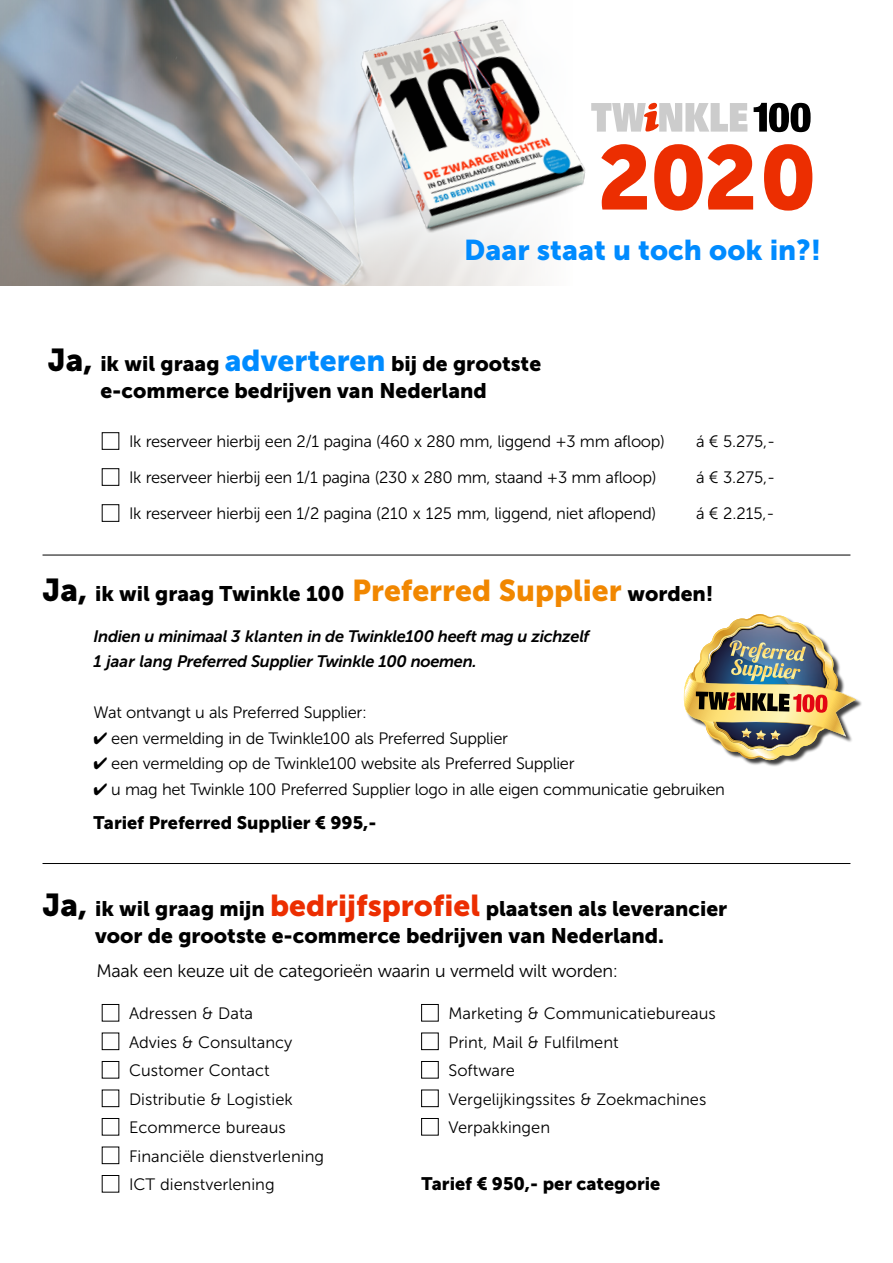
<style>
.page{position:relative;width:893px;height:1263px;background:#fff}
.page>*{position:absolute;margin:0;border:0;box-sizing:border-box;transform-origin:0 0}
.t1{font:89.85px "Museo Sans 900";color:#ec2e01}
.t2{font:28.5px "Museo Sans 900";color:#008bff}
.t3{font:21px "Museo Sans 900";color:#000}
.t4{font:18px "Museo Sans 900";color:#000}
.t5{font:18px "Museo Sans 300";letter-spacing:-.02em;color:#000}
.t6{font:16.5px "Museo Sans 300";letter-spacing:-.02em;color:#000}
.t7{font:16.5px "Museo Sans 300";color:#000}
.t8{font:italic 16.5px "Museo Sans 700";letter-spacing:-.02em;color:#000}
.s1{font-size:31.5px}
.s2{font-size:30px;color:#008bff}
.s3{font-size:30px;color:#f18700}
.s4{font-size:30px;color:#ec2e01}
</style>
<div class="page">
<img style="left:0;top:0;width:536px;height:286px">
<div style="left:102px;top:432px;width:17px;height:17px;border:1px solid #000"></div>
<div style="left:102px;top:468px;width:17px;height:17px;border:1px solid #000"></div>
<div style="left:102px;top:504px;width:17px;height:17px;border:1px solid #000"></div>
<div style="left:102px;top:1004px;width:17px;height:17px;border:1px solid #000"></div>
<div style="left:102px;top:1033px;width:17px;height:17px;border:1px solid #000"></div>
<div style="left:102px;top:1061px;width:17px;height:17px;border:1px solid #000"></div>
<div style="left:102px;top:1090px;width:17px;height:17px;border:1px solid #000"></div>
<div style="left:102px;top:1118px;width:17px;height:17px;border:1px solid #000"></div>
<div style="left:102px;top:1147px;width:17px;height:17px;border:1px solid #000"></div>
<div style="left:102px;top:1175px;width:17px;height:17px;border:1px solid #000"></div>
<div style="left:421px;top:1004px;width:17px;height:17px;border:1px solid #000"></div>
<div style="left:421px;top:1033px;width:17px;height:17px;border:1px solid #000"></div>
<div style="left:421px;top:1061px;width:17px;height:17px;border:1px solid #000"></div>
<div style="left:421px;top:1090px;width:17px;height:17px;border:1px solid #000"></div>
<div style="left:421px;top:1118px;width:17px;height:17px;border:1px solid #000"></div>
<div style="left:685px;top:615px;width:178px;height:152px;background:#000;opacity:.75"></div>
<img style="left:684px;top:614px;width:172px;height:146px">
<hr style="left:43px;top:555px;width:807px;height:1px;background:#000">
<hr style="left:43px;top:863px;width:807px;height:1px;background:#000">
<svg style="left:754px;top:103px;width:57px;height:29px"></svg>
<svg style="left:625px;top:103px;width:122px;height:29px"></svg>
<img style="left:338px;top:12px;width:287px;height:235px">
<p class="t1" style="left:597px;top:127px;width:221px">2020</p>
<p class="t2" style="left:464px;top:234px;width:358px">Daar staat u toch ook in?!</p>
<p class="t3" style="left:48px;top:352px;width:495px"><span class="s1">Ja,</span> ik wil graag <span class="s2">adverteren</span> bij de grootste</p>
<p class="t3" style="left:100px;top:379px;width:388px">e-commerce bedrijven van Nederland</p>
<p class="t6" style="left:129px;top:433px;width:537px">Ik reserveer hierbij een 2/1 pagina (460 x 280 mm, liggend +3 mm afloop)</p>
<p class="t6" style="left:696px;top:433px;width:81px">á € 5.275,-</p>
<p class="t6" style="left:129px;top:469px;width:529px">Ik reserveer hierbij een 1/1 pagina (230 x 280 mm, staand +3 mm afloop)</p>
<p class="t6" style="left:696px;top:469px;width:81px">á € 3.275,-</p>
<p class="t6" style="left:129px;top:505px;width:529px">Ik reserveer hierbij een 1/2 pagina (210 x 125 mm, liggend, niet aflopend)</p>
<p class="t6" style="left:696px;top:505px;width:80px">á € 2.215,-</p>
<p class="t3" style="left:43px;top:582px;width:673px"><span class="s1">Ja,</span> ik wil graag Twinkle 100 <span class="s3">Preferred Supplier</span> worden!</p>
<p class="t8" style="left:94px;top:627px;width:497px">Indien u minimaal 3 klanten in de Twinkle100 heeft mag u zichzelf</p>
<p class="t8" style="left:94px;top:652px;width:385px">1 jaar lang Preferred Supplier Twinkle 100 noemen.</p>
<p class="t6" style="left:94px;top:704px;width:275px">Wat ontvangt u als Preferred Supplier:</p>
<p class="t6" style="left:94px;top:729px;width:416px">✔ een vermelding in de Twinkle100 als Preferred Supplier</p>
<p class="t6" style="left:94px;top:755px;width:483px">✔ een vermelding op de Twinkle100 website als Preferred Supplier</p>
<p class="t6" style="left:94px;top:780px;width:633px">✔ u mag het Twinkle 100 Preferred Supplier logo in alle eigen communicatie gebruiken</p>
<p class="t4" style="left:94px;top:813px;width:284px">Tarief Preferred Supplier € 995,-</p>
<p class="t3" style="left:43px;top:897px;width:686px"><span class="s1">Ja,</span> ik wil graag mijn <span class="s4">bedrijfsprofiel</span> plaatsen als leverancier</p>
<p class="t3" style="left:95px;top:924px;width:571px">voor de grootste e-commerce bedrijven van Nederland.</p>
<p class="t5" style="left:97px;top:961px;width:523px">Maak een keuze uit de categorieën waarin u vermeld wilt worden:</p>
<p class="t7" style="left:129px;top:1004px;width:126px">Adressen &amp; Data</p>
<p class="t7" style="left:129px;top:1033px;width:165px">Advies &amp; Consultancy</p>
<p class="t7" style="left:129px;top:1061px;width:142px">Customer Contact</p>
<p class="t7" style="left:129px;top:1090px;width:165px">Distributie &amp; Logistiek</p>
<p class="t7" style="left:129px;top:1118px;width:158px">Ecommerce bureaus</p>
<p class="t7" style="left:129px;top:1147px;width:197px">Financiële dienstverlening</p>
<p class="t7" style="left:129px;top:1175px;width:147px">ICT dienstverlening</p>
<p class="t7" style="left:448px;top:1004px;width:269px">Marketing &amp; Communicatiebureaus</p>
<p class="t7" style="left:448px;top:1033px;width:172px">Print, Mail &amp; Fulfilment</p>
<p class="t7" style="left:448px;top:1061px;width:68px">Software</p>
<p class="t7" style="left:448px;top:1090px;width:259px">Vergelijkingssites &amp; Zoekmachines</p>
<p class="t7" style="left:448px;top:1118px;width:103px">Verpakkingen</p>
<p class="t4" style="left:421px;top:1173px;width:240px">Tarief € 950,- per categorie</p>
</div>
